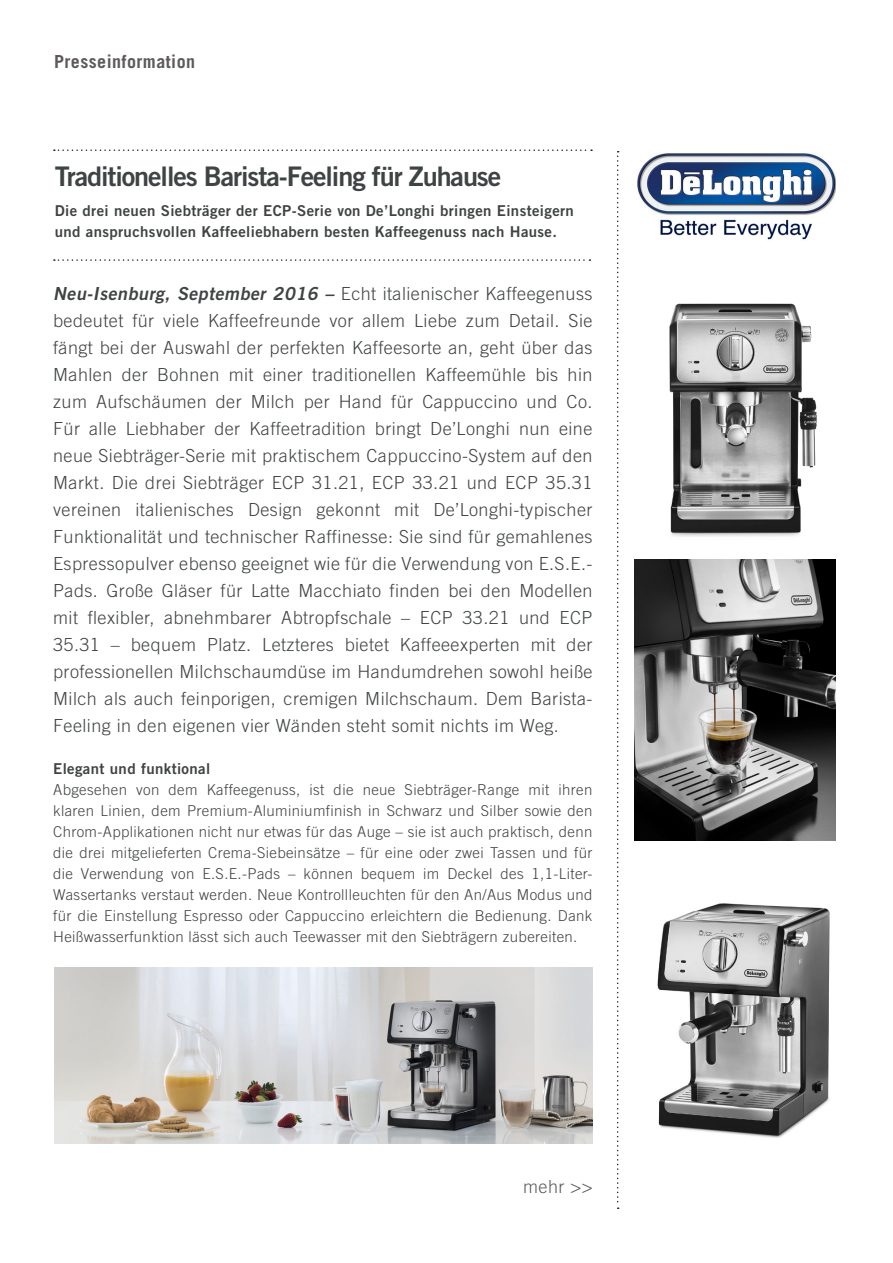
<style>
.page{position:relative;width:893px;height:1263px;background:#fff}
.page>*{position:absolute;margin:0;border:0;box-sizing:border-box;transform-origin:0 0}
.Liste{font:27px "Trade Gothic LT Bold Two";letter-spacing:-.04em;color:#404344}
.t1{font:300 18px/27px "Trade Gothic LT";letter-spacing:.025em;color:#404344;text-align:justify}
.t2{font:700 18px "Trade Gothic LT";letter-spacing:.025em;color:#5e5a5a}
.t3{font:300 18px "Trade Gothic LT";color:#5e5a5a}
.t4{font:300 15px/21px "Trade Gothic LT";letter-spacing:.025em;color:#404344;text-align:justify}
.t5{font:15px/21px "Trade Gothic LT Bold Two";letter-spacing:.025em;color:#404344}
.s1{font-family:"Trade Gothic LT Bold Two";font-weight:400;font-style:italic}
</style>
<div class="page">
<img style="left:55px;top:967px;width:537px;height:177px">
<svg style="left:54px;top:149px;width:538px;height:2px"></svg>
<svg style="left:54px;top:259px;width:536px;height:2px"></svg>
<svg style="left:617px;top:151px;width:2px;height:1058px"></svg>
<img style="left:669px;top:303px;width:148px;height:234px">
<img style="left:637px;top:153px;width:199px;height:87px">
<img style="left:635px;top:559px;width:201px;height:281px">
<img style="left:657px;top:903px;width:173px;height:235px">
<p class="t2" style="left:54px;top:50px;width:143px">Presseinformation</p>
<p class="Liste" style="left:55px;top:160px;width:448px">Traditionelles Barista-Feeling für Zuhause</p>
<p class="t5" style="left:55px;top:200px;width:521px">Die drei neuen Siebträger der ECP-Serie von De’Longhi bringen Einsteigern und anspruchsvollen Kaffeeliebhabern besten Kaffeegenuss nach Hause.</p>
<p class="t1" style="left:53px;top:280px;width:541px"><span class="s1">Neu-Isenburg, September 2016 –</span> Echt italienischer Kaffeegenuss bedeutet für viele Kaffeefreunde vor allem Liebe zum Detail. Sie fängt bei der Auswahl der perfekten Kaffeesorte an, geht über das Mahlen der Bohnen mit einer traditionellen Kaffeemühle bis hin zum Aufschäumen der Milch per Hand für Cappuccino und Co.<br>Für alle Liebhaber der Kaffeetradition bringt De’Longhi nun eine neue Siebträger-Serie mit praktischem Cappuccino-System auf den Markt. Die drei Siebträger ECP 31.21, ECP 33.21 und ECP 35.31 vereinen italienisches Design gekonnt mit De’Longhi-typischer Funktionalität und technischer Raffinesse: Sie sind für gemahlenes Espressopulver ebenso geeignet wie für die Verwendung von E.S.E.- Pads. Große Gläser für Latte Macchiato finden bei den Modellen mit flexibler, abnehmbarer Abtropfschale – ECP 33.21 und ECP 35.31 – bequem Platz. Letzteres bietet Kaffeeexperten mit der professionellen Milchschaumdüse im Handumdrehen sowohl heiße Milch als auch feinporigen, cremigen Milchschaum. Dem Barista-Feeling in den eigenen vier Wänden steht somit nichts im Weg.</p>
<p class="t5" style="left:53px;top:758px;width:159px">Elegant und funktional</p>
<p class="t4" style="left:53px;top:779px;width:541px">Abgesehen von dem Kaffeegenuss, ist die neue Siebträger-Range mit ihren klaren Linien, dem Premium-Aluminiumfinish in Schwarz und Silber sowie den Chrom-Applikationen nicht nur etwas für das Auge – sie ist auch praktisch, denn die drei mitgelieferten Crema-Siebeinsätze – für eine oder zwei Tassen und für die Verwendung von E.S.E.-Pads – können bequem im Deckel des 1,1-Liter-Wassertanks verstaut werden. Neue Kontrollleuchten für den An/Aus Modus und für die Einstellung Espresso oder Cappuccino erleichtern die Bedienung. Dank Heißwasserfunktion lässt sich auch Teewasser mit den Siebträgern zubereiten.</p>
<p class="t3" style="left:523px;top:1176px;width:71px">mehr &gt;&gt;</p>
</div>
